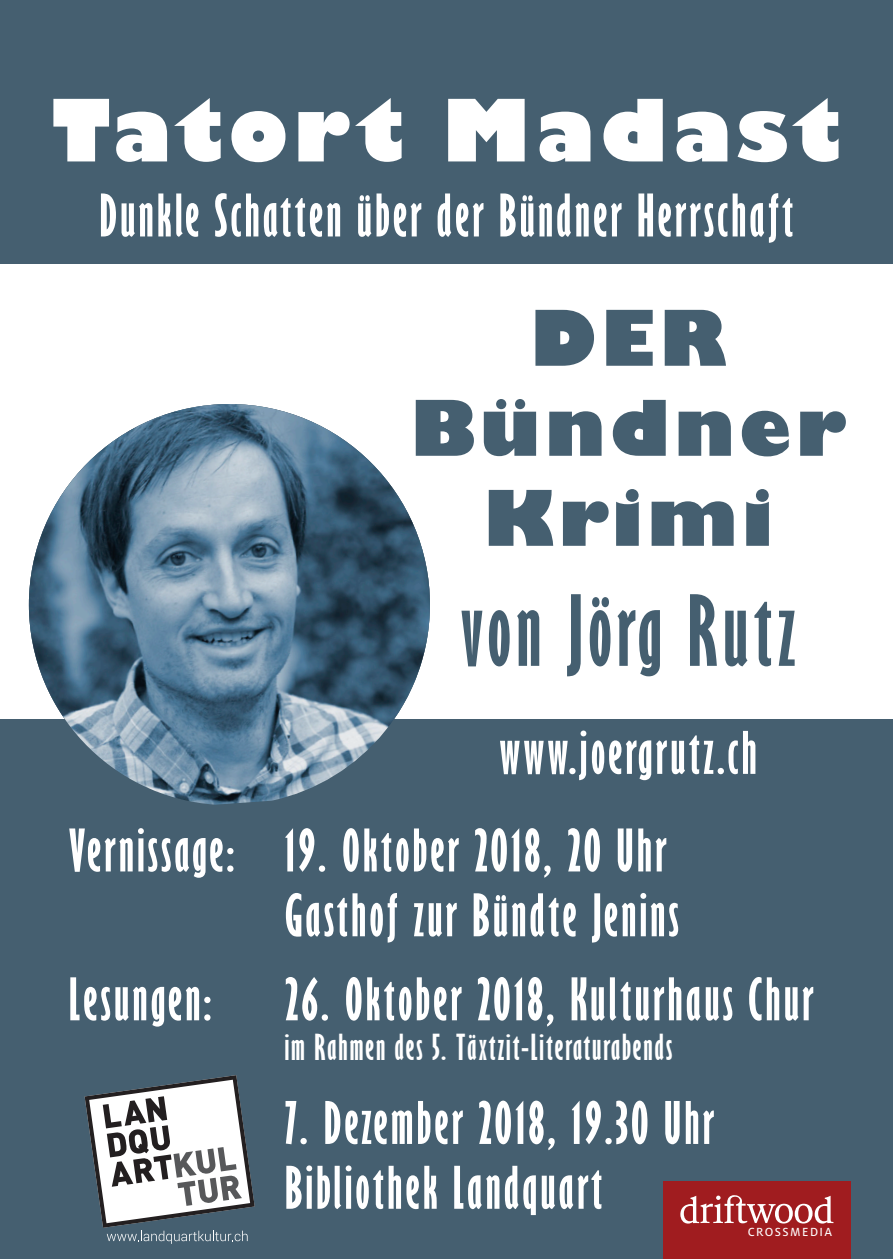
<style>
.page{position:relative;width:893px;height:1259px;background:#fff}
.page>*{position:absolute;margin:0;border:0;box-sizing:border-box;transform-origin:0 0}
.t1{font:700 extra-condensed 90px "Gill Sans";letter-spacing:.06em;color:#455f70}
.t2{font:800 84px "Gill Sans";letter-spacing:.06em;color:#fff}
.t3{font:800 75px "Gill Sans";letter-spacing:.06em;color:#455f70}
.t4{font:700 extra-condensed 54px "Gill Sans";letter-spacing:.06em;color:#fff}
.t5{font:700 extra-condensed 33px "Gill Sans";letter-spacing:.06em;color:#fff}
.t6{font:12.9px "Milo Pro Text";letter-spacing:.11em;color:#fff}
</style>
<div class="page">
<div style="left:0;top:719px;width:893px;height:540px;background:#455f70"></div>
<div style="left:0;top:0;width:893px;height:264px;background:#455f70"></div>
<div style="left:663px;top:1182px;width:187px;height:77px;background:#a01c1f"></div>
<svg style="left:680px;top:1195px;width:153px;height:28px"></svg>
<img style="left:29px;top:404px;width:401px;height:400px">
<svg style="left:85px;top:1075px;width:170px;height:168px"></svg>
<p class="t2" style="left:52px;top:78px;width:791px">Tatort Madast</p>
<p class="t4" style="left:99px;top:182px;width:695px">Dunkle Schatten über der Bündner Herrschaft</p>
<p class="t3" style="left:530px;top:291px;width:198px">DER</p>
<p class="t3" style="left:410px;top:381px;width:437px">Bündner</p>
<p class="t3" style="left:483px;top:471px;width:292px">Krimi</p>
<p class="t1" style="left:461px;top:576px;width:336px">von Jörg Rutz</p>
<p class="t4" style="left:499px;top:720px;width:259px">www.joergrutz.ch</p>
<p class="t4" style="left:69px;top:817px;width:599px">Vernissage: 19. Oktober 2018, 20 Uhr</p>
<p class="t4" style="left:285px;top:882px;width:395px">Gasthof zur Bündte Jenins</p>
<p class="t4" style="left:69px;top:966px;width:144px">Lesungen:</p>
<p class="t4" style="left:285px;top:966px;width:530px">26. Oktober 2018, Kulturhaus Chur</p>
<p class="t5" style="left:285px;top:1027px;width:389px">im Rahmen des 5. Täxtzit-Literaturabends</p>
<p class="t4" style="left:285px;top:1090px;width:431px">7. Dezember 2018, 19.30 Uhr</p>
<p class="t4" style="left:285px;top:1154px;width:319px">Bibliothek Landquart</p>
<p class="t6" style="left:748px;top:1224px;width:86px">CROSSMEDIA</p>
</div>
